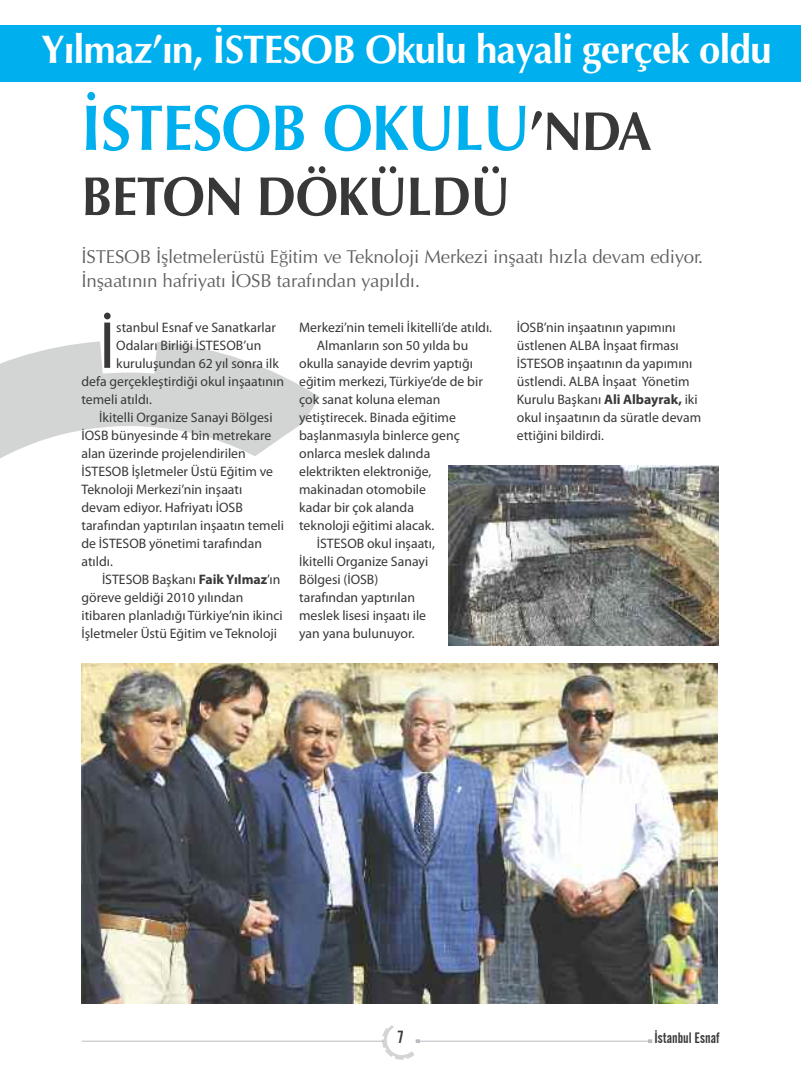
<style>
.page{position:relative;width:801px;height:1085px;background:#fff}
.page>*{position:absolute;margin:0;border:0;box-sizing:border-box;transform-origin:0 0}
.t1{font:67.12px "Myriad Pro";color:#393839}
.t2{font:65px "Optima Bold Tr";letter-spacing:-.015em;color:#00afed;scale:.93 1}
.t3{font:55px "Optima Bold Tr";letter-spacing:-.015em;color:#393839;scale:.93 1}
.t4{font:40px "Optima Bold Tr";letter-spacing:-.02em;color:#fff;scale:.96 1}
.t5{font:18.75px/23.8px "Optima Normal Tr";letter-spacing:-.01em;color:#606060}
.t6{font:17.5px "Alternate Gothic No 2 BT";color:#393839}
.t7{font:15px "Alternate Gothic No 2 BT";color:#393839}
.t8{font:13.75px/18px "Myriad Pro";color:#393839}
.s1{font-size:55px;color:#393839}
.s2{font-weight:700}
</style>
<div class="page">
<svg style="left:65px;top:341px;width:36px;height:5px"></svg>
<svg style="left:0;top:346px;width:320px;height:113px"></svg>
<hr style="left:82px;top:1040px;width:302px;height:1px;background:#babcc0">
<hr style="left:419px;top:1040px;width:231px;height:1px;background:#babcc0">
<svg style="left:370px;top:1025px;width:64px;height:35px"></svg>
<img style="left:81px;top:663px;width:636px;height:340px">
<div style="left:0;top:25px;width:801px;height:56px;background:#00afed"></div>
<img style="left:449px;top:465px;width:269px;height:180px">
<h3 class="t4" style="left:41px;top:36px;width:762px">Yılmaz’ın, İSTESOB Okulu hayali gerçek oldu</h3>
<h2 class="t2" style="left:81px;top:105px;width:615px">İSTESOB OKULU<span class="s1">’NDA</span></h2>
<h3 class="t3" style="left:81px;top:177px;width:462px">BETON DÖKÜLDÜ</h3>
<h3 class="t5" style="left:81px;top:247px;width:623px">İSTESOB İşletmelerüstü Eğitim ve Teknoloji Merkezi inşaatı hızla devam ediyor.<br>İnşaatının hafriyatı İOSB tarafından yapıldı.</h3>
<h1 class="t1" style="left:99px;top:320px;width:18px">İ</h1>
<p class="t8" style="left:116px;top:319px;width:161px">stanbul Esnaf ve Sanatkarlar</p>
<p class="t8" style="left:517px;top:319px;width:186px">İOSB’nin inşaatının yapımını üstlenen ALBA İnşaat firması<br>İSTESOB inşaatının da yapımını üstlendi. ALBA İnşaat Yönetim<br>Kurulu Başkanı <span class="s2">Ali Albayrak,</span> iki okul inşaatının da süratle devam ettiğini bildirdi.</p>
<p class="t8" style="left:299px;top:319px;width:194px">Merkezi’nin temeli İkitelli’de atıldı.</p>
<p class="t8" style="left:317px;top:337px;width:153px">Almanların son 50 yılda bu</p>
<p class="t8" style="left:299px;top:355px;width:175px">okulla sanayide devrim yaptığı</p>
<p class="t8" style="left:299px;top:373px;width:185px">eğitim merkezi, Türkiye’de de bir</p>
<p class="t8" style="left:299px;top:391px;width:143px">çok sanat koluna eleman</p>
<p class="t8" style="left:299px;top:409px;width:158px">yetiştirecek. Binada eğitime</p>
<p class="t8" style="left:299px;top:427px;width:162px">başlanmasıyla binlerce genç</p>
<p class="t8" style="left:299px;top:445px;width:133px">onlarca meslek dalında</p>
<p class="t8" style="left:299px;top:463px;width:134px">elektrikten elektroniğe,</p>
<p class="t8" style="left:299px;top:481px;width:128px">makinadan otomobile</p>
<p class="t8" style="left:299px;top:499px;width:116px">kadar bir çok alanda</p>
<p class="t8" style="left:299px;top:517px;width:137px">teknoloji eğitimi alacak.</p>
<p class="t8" style="left:317px;top:535px;width:120px">İSTESOB okul inşaatı,</p>
<p class="t8" style="left:299px;top:553px;width:131px">İkitelli Organize Sanayi</p>
<p class="t8" style="left:299px;top:571px;width:81px">Bölgesi (İOSB)</p>
<p class="t8" style="left:299px;top:589px;width:117px">tarafından yaptırılan</p>
<p class="t8" style="left:299px;top:607px;width:128px">meslek lisesi inşaatı ile</p>
<p class="t8" style="left:299px;top:625px;width:117px">yan yana bulunuyor.</p>
<p class="t8" style="left:116px;top:337px;width:147px">Odaları Birliği İSTESOB’un</p>
<p class="t8" style="left:116px;top:355px;width:164px">kuruluşundan 62 yıl sonra ilk</p>
<p class="t8" style="left:81px;top:373px;width:204px">defa gerçekleştirdiği okul inşaatının</p>
<p class="t8" style="left:81px;top:391px;width:72px">temeli atıldı.</p>
<p class="t8" style="left:99px;top:409px;width:175px">İkitelli Organize Sanayi Bölgesi</p>
<p class="t8" style="left:81px;top:427px;width:191px">İOSB bünyesinde 4 bin metrekare</p>
<p class="t8" style="left:81px;top:445px;width:166px">alan üzerinde projelendirilen</p>
<p class="t8" style="left:81px;top:463px;width:193px">İSTESOB İşletmeler Üstü Eğitim ve</p>
<p class="t8" style="left:81px;top:481px;width:162px">Teknoloji Merkezi’nin inşaatı</p>
<p class="t8" style="left:81px;top:499px;width:163px">devam ediyor. Hafriyatı İOSB</p>
<p class="t8" style="left:81px;top:517px;width:204px">tarafından yaptırılan inşaatın temeli</p>
<p class="t8" style="left:81px;top:535px;width:182px">de İSTESOB yönetimi tarafından</p>
<p class="t8" style="left:81px;top:553px;width:33px">atıldı.</p>
<p class="t8" style="left:102px;top:571px;width:180px">İSTESOB Başkanı <span class="s2">Faik Yılmaz</span>’ın</p>
<p class="t8" style="left:81px;top:589px;width:163px">göreve geldiği 2010 yılından</p>
<p class="t8" style="left:81px;top:607px;width:203px">itibaren planladığı Türkiye’nin ikinci</p>
<p class="t8" style="left:81px;top:625px;width:197px">İşletmeler Üstü Eğitim ve Teknoloji</p>
<p class="t6" style="left:398px;top:1027px;width:7px">7</p>
<p class="t7" style="left:654px;top:1028px;width:67px">İstanbul Esnaf</p>
</div>
